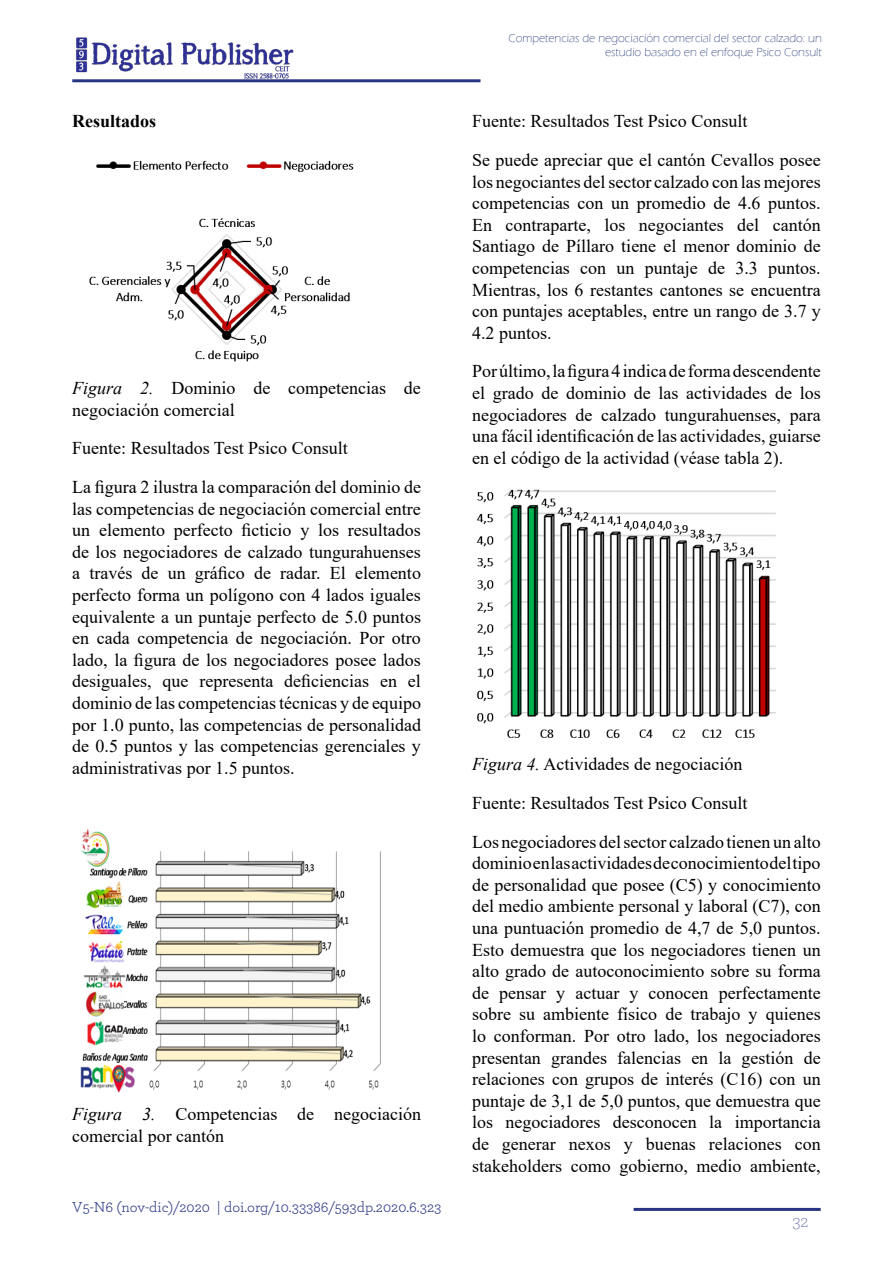
<style>
.page{position:relative;width:893px;height:1263px;background:#fff}
.page>*{position:absolute;margin:0;border:0;box-sizing:border-box;transform-origin:0 0}
.t1{font:18px/21.6px "Times New Roman";color:#000}
.t2{font:700 18px "Times New Roman";color:#000}
.t3{font:200 18px "Archer";color:#283583}
.t4{font:15px "Archer";color:#283583}
.t5{font:300 12px/14.4px "Eras ITC";color:#24387b;text-align:right}
.s1{font-style:italic}
</style>
<div class="page">
<hr style="left:72px;top:79px;width:408px;height:3px;background:#283583">
<img style="left:76px;top:37px;width:218px;height:42px">
<hr style="left:634px;top:1208px;width:187px;height:3px;background:#283583">
<img style="left:89px;top:160px;width:265px;height:202px">
<img style="left:80px;top:828px;width:301px;height:265px">
<img style="left:476px;top:489px;width:300px;height:249px">
<p class="t2" style="left:72px;top:108px;width:86px">Resultados</p>
<p class="t1" style="left:72px;top:377px;width:350px"><span class="s1">Figura 2.</span> Dominio de competencias de negociación comercial</p>
<p class="t1" style="left:72px;top:428px;width:350px;line-height:38.5px">Fuente: Resultados Test Psico Consult<br>La figura 2 ilustra la comparación del dominio de</p>
<p class="t1" style="left:72px;top:497px;width:350px;text-align:justify">las competencias de negociación comercial entre un elemento perfecto ficticio y los resultados de los negociadores de calzado tungurahuenses a través de un gráfico de radar. El elemento perfecto forma un polígono con 4 lados iguales equivalente a un puntaje perfecto de 5.0 puntos en cada competencia de negociación. Por otro lado, la figura de los negociadores posee lados desiguales, que representa deficiencias en el dominio de las competencias técnicas y de equipo por 1.0 punto, las competencias de personalidad de 0.5 puntos y las competencias gerenciales y administrativas por 1.5 puntos.</p>
<p class="t1" style="left:72px;top:1102px;width:350px"><span class="s1">Figura 3.</span> Competencias de negociación comercial por cantón</p>
<p class="t4" style="left:72px;top:1196px;width:139px">V5-N6 (nov-dic)/2020</p>
<p class="t4" style="left:217px;top:1196px;width:226px">| doi.org/10.33386/593dp.2020.6.323</p>
<p class="t5" style="left:509px;top:31px;width:315px">Competencias de negociación comercial del sector calzado: un estudio basado en el enfoque Psico Consult</p>
<p class="t1" style="left:472px;top:101px;width:350px;line-height:38.5px">Fuente: Resultados Test Psico Consult<br>Se puede apreciar que el cantón Cevallos posee</p>
<p class="t1" style="left:472px;top:170px;width:350px;text-align:justify">los negociantes del sector calzado con las mejores competencias con un promedio de 4.6 puntos.<br>En contraparte, los negociantes del cantón Santiago de Píllaro tiene el menor dominio de competencias con un puntaje de 3.3 puntos.<br>Mientras, los 6 restantes cantones se encuentra con puntajes aceptables, entre un rango de 3.7 y 4.2 puntos.</p>
<p class="t1" style="left:472px;top:360px;width:350px;text-align:justify">Por último, la figura 4 indica de forma descendente el grado de dominio de las actividades de los negociadores de calzado tungurahuenses, para una fácil identificación de las actividades, guiarse en el código de la actividad (véase tabla 2).</p>
<p class="t1" style="left:472px;top:744px;width:350px;line-height:38.5px"><span class="s1">Figura 4.</span> Actividades de negociación<br>Fuente: Resultados Test Psico Consult<br>Los negociadores del sector calzado tienen un alto</p>
<p class="t1" style="left:472px;top:852px;width:350px;text-align:justify">dominio en las actividades de conocimiento del tipo de personalidad que posee (C5) y conocimiento del medio ambiente personal y laboral (C7), con una puntuación promedio de 4,7 de 5,0 puntos.<br>Esto demuestra que los negociadores tienen un alto grado de autoconocimiento sobre su forma de pensar y actuar y conocen perfectamente sobre su ambiente físico de trabajo y quienes lo conforman. Por otro lado, los negociadores presentan grandes falencias en la gestión de relaciones con grupos de interés (C16) con un puntaje de 3,1 de 5,0 puntos, que demuestra que los negociadores desconocen la importancia de generar nexos y buenas relaciones con stakeholders como gobierno, medio ambiente,</p>
<p class="t3" style="left:792px;top:1209px;width:18px">32</p>
</div>
